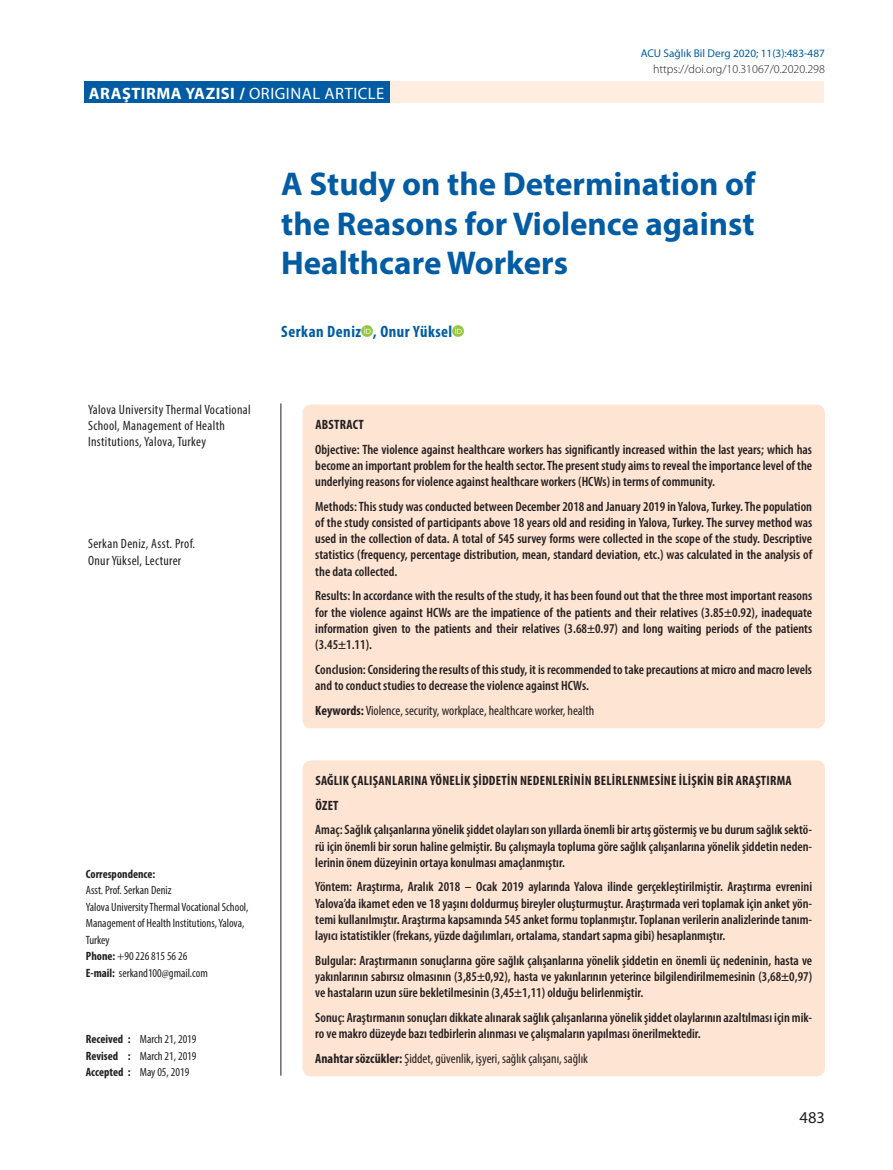
<style>
.page{position:relative;width:893px;height:1170px;background:#fff}
.page>*{position:absolute;margin:0;border:0;box-sizing:border-box;transform-origin:0 0}
.t1{font:700 33px/39.6px "Myriad Pro";color:#015ca3;text-align:justify}
.t2{font:700 16.5px "Myriad Pro";letter-spacing:.03em;color:#fff}
.t3{font:700 condensed 16.5px "Myriad Pro";letter-spacing:.03em;color:#015ca3}
.t4{font:16.5px "Myriad Pro";color:#231f20}
.t5{font:600 condensed 13.5px/16.2px "Myriad Pro";color:#231f20;text-align:justify}
.t6{font:condensed 13.5px/16.2px "Myriad Pro";letter-spacing:.015em;color:#231f20}
.t7{font:700 condensed 13.5px/24.8px "Myriad Pro";letter-spacing:.02em;color:#231f20}
.t8{font:condensed 12px/16.5px "Myriad Pro";color:#231f20}
.t9{font:300 12px "Myriad Pro";color:#231f20}
.t10{font:700 condensed 12px "Myriad Pro";color:#231f20}
.t11{font:11.25px "Myriad Pro";color:#015ca3}
.s1{font-weight:400}
.s2{font-weight:700}
</style>
<div class="page">
<hr style="left:280px;top:403px;width:1px;height:672px;background:#231f20">
<div style="left:389px;top:82px;width:435px;height:21px;background:#feede0"></div>
<div style="left:84px;top:82px;width:305px;height:21px;background:#015ca3"></div>
<svg style="left:362px;top:326px;width:10px;height:10px"></svg>
<svg style="left:453px;top:326px;width:10px;height:10px"></svg>
<div style="left:302px;top:404px;width:523px;height:324px;background:#fee4d2;border-radius:9px"></div>
<div style="left:302px;top:760px;width:523px;height:316px;background:#fee4d2;border-radius:9px"></div>
<p class="t11" style="left:641px;top:46px;width:186px">ACU Sağlık Bil Derg 2020; 11(3):483-487</p>
<p class="t2" style="left:89px;top:82px;width:297px">ARAŞTIRMA YAZISI / <span class="s1">ORIGINAL ARTICLE</span></p>
<p class="t9" style="left:653px;top:62px;width:173px">https://doi.org/10.31067/0.2020.298</p>
<h1 class="t1" style="left:281px;top:163px;width:476px">A Study on the Determination of the Reasons for Violence against Healthcare Workers</h1>
<p class="t6" style="left:88px;top:401px;width:164px">Yalova University Thermal Vocational<br>School, Management of Health<br>Institutions, Yalova, Turkey</p>
<p class="t6" style="left:88px;top:535px;width:109px">Serkan Deniz, Asst. Prof.<br>Onur Yüksel, Lecturer</p>
<p class="t10" style="left:86px;top:866px;width:71px">Correspondence:</p>
<p class="t8" style="left:86px;top:882px;width:164px">Asst. Prof. Serkan Deniz<br>Yalova University Thermal Vocational School,<br>Management of Health Institutions, Yalova,<br>Turkey<br><span class="s2">Phone:</span> +90 226 815 56 26<br><span class="s2">E-mail:</span> serkand100@gmail.com</p>
<p class="t8" style="left:86px;top:1030px;width:112px;text-align:justify"><span class="s2">Received :</span> March 21, 2019<br><span class="s2">Revised :</span> March 21, 2019<br><span class="s2">Accepted :</span> May 05, 2019</p>
<p class="t3" style="left:281px;top:321px;width:173px">Serkan Deniz , Onur Yüksel</p>
<p class="t7" style="left:315px;top:412px;width:50px">ABSTRACT</p>
<p class="t5" style="left:315px;top:441px;width:498px">Objective: The violence against healthcare workers has significantly increased within the last years; which has become an important problem for the health sector. The present study aims to reveal the importance level of the underlying reasons for violence against healthcare workers (HCWs) in terms of community.</p>
<p class="t5" style="left:315px;top:498px;width:498px">Methods: This study was conducted between December 2018 and January 2019 in Yalova, Turkey. The population of the study consisted of participants above 18 years old and residing in Yalova, Turkey. The survey method was used in the collection of data. A total of 545 survey forms were collected in the scope of the study. Descriptive statistics (frequency, percentage distribution, mean, standard deviation, etc.) was calculated in the analysis of the data collected.</p>
<p class="t5" style="left:315px;top:588px;width:498px">Results: In accordance with the results of the study, it has been found out that the three most important reasons for the violence against HCWs are the impatience of the patients and their relatives (3.85±0.92), inadequate information given to the patients and their relatives (3.68±0.97) and long waiting periods of the patients (3.45±1.11).</p>
<p class="t5" style="left:315px;top:661px;width:498px">Conclusion: Considering the results of this study, it is recommended to take precautions at micro and macro levels and to conduct studies to decrease the violence against HCWs.</p>
<p class="t6" style="left:315px;top:702px;width:281px"><span class="s2">Keywords:</span> Violence, security, workplace, healthcare worker, health</p>
<p class="t7" style="left:315px;top:767px;width:478px">SAĞLIK ÇALIŞANLARINA YÖNELIK ŞIDDETIN NEDENLERININ BELIRLENMESINE İLIŞKIN BIR ARAŞTIRMA<br>ÖZET</p>
<p class="t5" style="left:315px;top:821px;width:498px">Amaç: Sağlık çalışanlarına yönelik şiddet olayları son yıllarda önemli bir artış göstermiş ve bu durum sağlık sektö&shy;rü için önemli bir sorun haline gelmiştir. Bu çalışmayla topluma göre sağlık çalışanlarına yönelik şiddetin neden&shy;lerinin önem düzeyinin ortaya konulması amaçlanmıştır.</p>
<p class="t5" style="left:315px;top:879px;width:498px">Yöntem: Araştırma, Aralık 2018 – Ocak 2019 aylarında Yalova ilinde gerçekleştirilmiştir. Araştırma evrenini Yalova’da ikamet eden ve 18 yaşını doldurmuş bireyler oluşturmuştur. Araştırmada veri toplamak için anket yön&shy;temi kullanılmıştır. Araştırma kapsamında 545 anket formu toplanmıştır. Toplanan verilerin analizlerinde tanım&shy;layıcı istatistikler (frekans, yüzde dağılımları, ortalama, standart sapma gibi) hesaplanmıştır.</p>
<p class="t5" style="left:315px;top:952px;width:498px">Bulgular: Araştırmanın sonuçlarına göre sağlık çalışanlarına yönelik şiddetin en önemli üç nedeninin, hasta ve yakınlarının sabırsız olmasının (3,85±0,92), hasta ve yakınlarının yeterince bilgilendirilmemesinin (3,68±0,97) ve hastaların uzun süre bekletilmesinin (3,45±1,11) olduğu belirlenmiştir.</p>
<p class="t5" style="left:315px;top:1009px;width:498px">Sonuç: Araştırmanın sonuçları dikkate alınarak sağlık çalışanlarına yönelik şiddet olaylarının azaltılması için mik&shy;ro ve makro düzeyde bazı tedbirlerin alınması ve çalışmaların yapılması önerilmektedir.</p>
<p class="t6" style="left:315px;top:1049px;width:274px"><span class="s2">Anahtar sözcükler:</span> Şiddet, güvenlik, işyeri, sağlık çalışanı, sağlık</p>
<p class="t4" style="left:799px;top:1106px;width:27px">483</p>
</div>
